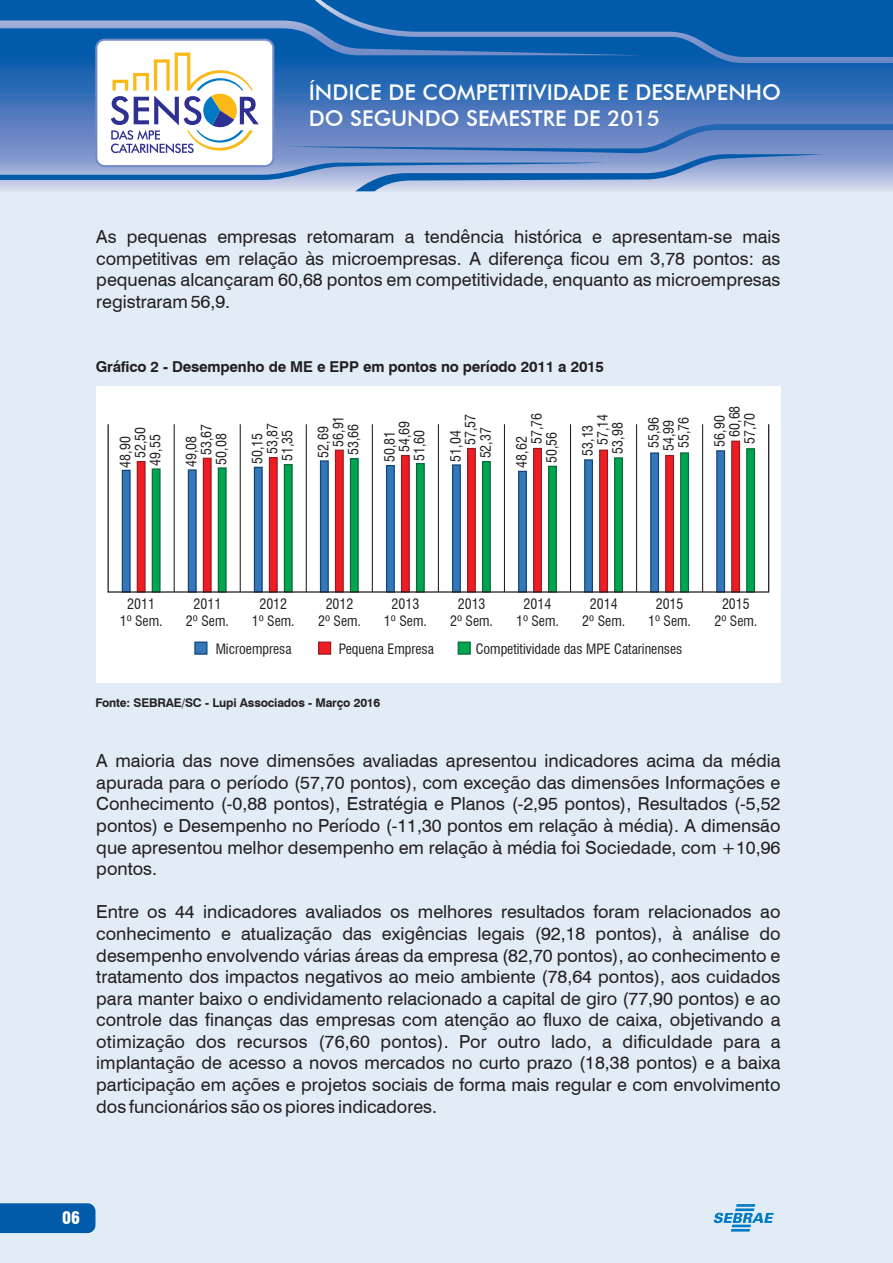
<style>
.page{position:relative;width:893px;height:1263px;background:#e1ecf7}
.page>*{position:absolute;margin:0;border:0;box-sizing:border-box;transform-origin:0 0}
.t1{font:500 21.75px/26.1px "Futura BT";color:#fff}
.t2{font:18px/21.6px "Swiss 721 BT";color:#231f20;text-align:justify}
.t3{font:900 condensed 16.8px "Swiss 721 BT";color:#fff}
.t4{font:700 15px "Swiss 721 BT";letter-spacing:-.015em;color:#231f20}
.t5{font:condensed 13.95px/16.6px "Swiss 721 BT";color:#231f20;text-align:center}
.t6{font:700 12px "Swiss 721 BT";letter-spacing:-.015em;color:#231f20}
</style>
<div class="page">
<svg style="left:714px;top:1204px;width:60px;height:27px"></svg>
<div style="left:0;top:1203px;width:95px;height:30px;background:#015aaa"></div>
<svg style="left:0;top:0;width:893px;height:191px;background:#5787c0"></svg>
<div style="left:96px;top:387px;width:684px;height:296px;background:#fff"></div>
<hr style="left:174px;top:424px;width:1px;height:168px;background:#231f20">
<hr style="left:240px;top:424px;width:1px;height:168px;background:#231f20">
<hr style="left:306px;top:424px;width:1px;height:168px;background:#231f20">
<hr style="left:372px;top:424px;width:1px;height:168px;background:#231f20">
<hr style="left:438px;top:424px;width:1px;height:168px;background:#231f20">
<hr style="left:504px;top:424px;width:1px;height:168px;background:#231f20">
<hr style="left:570px;top:424px;width:1px;height:168px;background:#231f20">
<hr style="left:636px;top:424px;width:1px;height:168px;background:#231f20">
<svg style="left:194px;top:641px;width:14px;height:14px"></svg>
<svg style="left:318px;top:641px;width:14px;height:14px"></svg>
<svg style="left:457px;top:641px;width:14px;height:14px"></svg>
<svg style="left:121px;top:461px;width:40px;height:130px"></svg>
<svg style="left:187px;top:457px;width:40px;height:134px"></svg>
<svg style="left:253px;top:457px;width:40px;height:134px"></svg>
<svg style="left:319px;top:449px;width:40px;height:142px"></svg>
<svg style="left:386px;top:455px;width:39px;height:136px"></svg>
<svg style="left:452px;top:447px;width:39px;height:144px"></svg>
<svg style="left:518px;top:447px;width:39px;height:144px"></svg>
<svg style="left:584px;top:449px;width:39px;height:142px"></svg>
<svg style="left:650px;top:452px;width:39px;height:139px"></svg>
<hr style="left:702px;top:424px;width:1px;height:168px;background:#231f20">
<svg style="left:716px;top:440px;width:40px;height:151px"></svg>
<div style="left:107px;top:424px;width:662px;height:169px;border:1px solid #231f20"></div>
<p class="t1" style="left:309px;top:81px;width:474px">ÍNDICE DE COMPETITIVIDADE E DESEMPENHO<br>DO SEGUNDO SEMESTRE DE 2015</p>
<p class="t2" style="left:96px;top:228px;width:686px">As pequenas empresas retomaram a tendência histórica e apresentam-se mais competitivas em relação às microempresas. A diferença ficou em 3,78 pontos: as pequenas alcançaram 60,68 pontos em competitividade, enquanto as microempresas registraram 56,9.</p>
<p class="t4" style="left:96px;top:360px;width:510px">Gráfico 2 - Desempenho de ME e EPP em pontos no período 2011 a 2015</p>
<p class="t5" style="left:530px;top:444px;width:33px;rotate:-90deg">57,76</p>
<p class="t5" style="left:464px;top:445px;width:33px;rotate:-90deg">57,57</p>
<p class="t5" style="left:545px;top:463px;width:33px;rotate:-90deg">50,56</p>
<p class="t5" style="left:581px;top:456px;width:33px;rotate:-90deg">53,13</p>
<p class="t5" style="left:596px;top:445px;width:33px;rotate:-90deg">57,14</p>
<p class="t5" style="left:611px;top:454px;width:33px;rotate:-90deg">53,98</p>
<p class="t5" style="left:648px;top:451px;width:36px;line-height:15px;text-align:left;rotate:-90deg">55,96<br>54,99<br>55,76</p>
<p class="t5" style="left:200px;top:455px;width:33px;rotate:-90deg">53,67</p>
<p class="t5" style="left:214px;top:465px;width:33px;rotate:-90deg">50,08</p>
<p class="t5" style="left:251px;top:464px;width:33px;rotate:-90deg">50,15</p>
<p class="t5" style="left:266px;top:454px;width:33px;rotate:-90deg">53,87</p>
<p class="t5" style="left:281px;top:461px;width:33px;rotate:-90deg">51,35</p>
<p class="t5" style="left:317px;top:458px;width:33px;rotate:-90deg">52,69</p>
<p class="t5" style="left:332px;top:447px;width:33px;rotate:-90deg">56,91</p>
<p class="t5" style="left:347px;top:455px;width:33px;rotate:-90deg">53,66</p>
<p class="t5" style="left:383px;top:462px;width:33px;rotate:-90deg">50,81</p>
<p class="t5" style="left:398px;top:452px;width:33px;rotate:-90deg">54,69</p>
<p class="t5" style="left:413px;top:461px;width:33px;rotate:-90deg">51,60</p>
<p class="t5" style="left:449px;top:462px;width:33px;rotate:-90deg">51,04</p>
<p class="t5" style="left:119px;top:467px;width:33px;rotate:-90deg">48,90</p>
<p class="t5" style="left:133px;top:458px;width:33px;rotate:-90deg">52,50</p>
<p class="t5" style="left:148px;top:466px;width:33px;rotate:-90deg">49,55</p>
<p class="t5" style="left:185px;top:467px;width:33px;rotate:-90deg">49,08</p>
<p class="t5" style="left:479px;top:458px;width:33px;rotate:-90deg">52,37</p>
<p class="t5" style="left:515px;top:468px;width:33px;rotate:-90deg">48,62</p>
<p class="t5" style="left:713px;top:447px;width:33px;rotate:-90deg">56,90</p>
<p class="t5" style="left:728px;top:437px;width:33px;rotate:-90deg">60,68</p>
<p class="t5" style="left:743px;top:444px;width:33px;rotate:-90deg">57,70</p>
<p class="t5" style="left:120px;top:597px;width:44px">2011<br>1º Sem.</p>
<p class="t5" style="left:186px;top:597px;width:44px">2011<br>2º Sem.</p>
<p class="t5" style="left:252px;top:597px;width:44px">2012<br>1º Sem.</p>
<p class="t5" style="left:318px;top:597px;width:44px">2012<br>2º Sem.</p>
<p class="t5" style="left:384px;top:597px;width:44px">2013<br>1º Sem.</p>
<p class="t5" style="left:450px;top:597px;width:44px">2013<br>2º Sem.</p>
<p class="t5" style="left:516px;top:597px;width:44px">2014<br>1º Sem.</p>
<p class="t5" style="left:582px;top:597px;width:44px">2014<br>2º Sem.</p>
<p class="t5" style="left:648px;top:597px;width:44px">2015<br>1º Sem.</p>
<p class="t5" style="left:216px;top:642px;width:78px">Microempresa</p>
<p class="t5" style="left:339px;top:642px;width:97px">Pequena Empresa</p>
<p class="t5" style="left:476px;top:642px;width:208px">Competitividade das MPE Catarinenses</p>
<p class="t6" style="left:95px;top:697px;width:286px">Fonte: SEBRAE/SC - Lupi Associados - Março 2016</p>
<p class="t5" style="left:714px;top:597px;width:44px">2015<br>2º Sem.</p>
<p class="t2" style="left:96px;top:752px;width:686px">A maioria das nove dimensões avaliadas apresentou indicadores acima da média apurada para o período (57,70 pontos), com exceção das dimensões Informações e Conhecimento (-0,88 pontos), Estratégia e Planos (-2,95 pontos), Resultados (-5,52 pontos) e Desempenho no Período (-11,30 pontos em relação à média). A dimensão que apresentou melhor desempenho em relação à média foi Sociedade, com +10,96 pontos.</p>
<p class="t2" style="left:96px;top:903px;width:686px">Entre os 44 indicadores avaliados os melhores resultados foram relacionados ao conhecimento e atualização das exigências legais (92,18 pontos), à análise do desempenho envolvendo várias áreas da empresa (82,70 pontos), ao conhecimento e tratamento dos impactos negativos ao meio ambiente (78,64 pontos), aos cuidados para manter baixo o endividamento relacionado a capital de giro (77,90 pontos) e ao controle das finanças das empresas com atenção ao fluxo de caixa, objetivando a otimização dos recursos (76,60 pontos). Por outro lado, a dificuldade para a implantação de acesso a novos mercados no curto prazo (18,38 pontos) e a baixa participação em ações e projetos sociais de forma mais regular e com envolvimento dos funcionários são os piores indicadores.</p>
<p class="t3" style="left:62px;top:1211px;width:19px">06</p>
</div>
